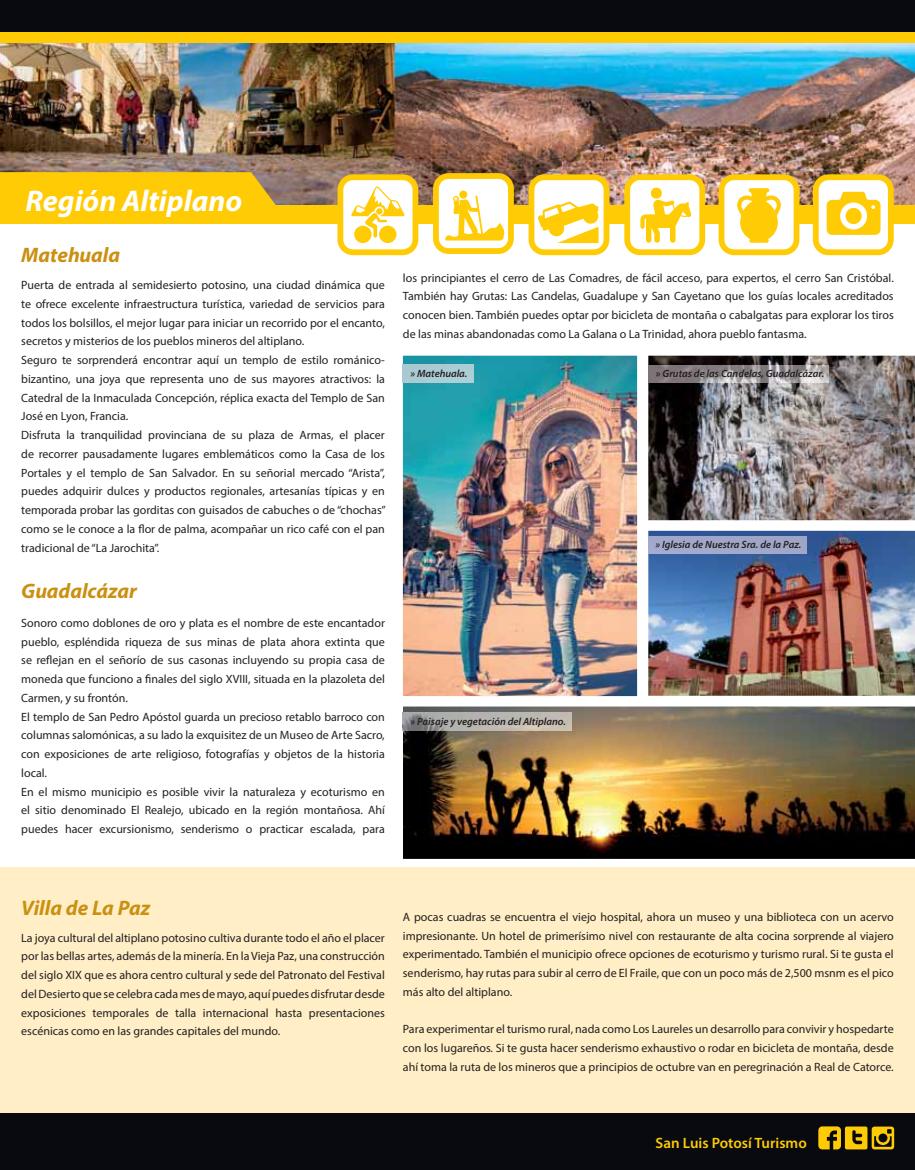
<style>
.page{position:relative;width:915px;height:1170px;background:#fff}
.page>*{position:absolute;margin:0;border:0;box-sizing:border-box;transform-origin:0 0}
.t1{font:italic 700 30px "Myriad Pro";color:#fff}
.t2{font:italic 700 21px "Myriad Pro";color:#cb9011}
.t3{font:600 15px "Myriad Pro";color:#ffcb04}
.t4{font:12px/18.8px "Myriad Pro";color:#231f20;text-align:justify}
.t5{font:italic 600 10.5px "Myriad Pro";color:#231f20}
</style>
<div class="page">
<img style="left:648px;top:530px;width:266px;height:165px">
<img style="left:0;top:42px;width:914px;height:163px">
<div style="left:0;top:867px;width:914px;height:245px;background:#ffeec6"></div>
<div style="left:0;top:1112px;width:914px;height:57px;background:#080a0f"></div>
<svg style="left:818px;top:1126px;width:75px;height:23px"></svg>
<div style="left:0;top:0;width:914px;height:33px;background:#080a0f"></div>
<div style="left:0;top:32px;width:914px;height:10px;background:#ffcb04"></div>
<div style="left:0;top:205px;width:914px;height:19px;background:#ffcb04"></div>
<svg style="left:0;top:172px;width:289px;height:33px;background:#f4c30e"></svg>
<img style="left:648px;top:355px;width:266px;height:165px">
<img style="left:403px;top:355px;width:234px;height:341px">
<img style="left:403px;top:365px;width:70px;height:17px">
<img style="left:648px;top:365px;width:180px;height:17px">
<div style="left:648px;top:536px;width:158px;height:17px;background:#a1a7ca"></div>
<div style="left:815px;top:177px;width:75px;height:75px;background:#fff;border-radius:13px"></div>
<div style="left:812px;top:174px;width:81px;height:81px;border:6px solid #ffcb04;border-radius:13px"></div>
<svg style="left:826px;top:192px;width:54px;height:43px"></svg>
<div style="left:721px;top:177px;width:75px;height:75px;background:#fff;border-radius:13px"></div>
<div style="left:718px;top:174px;width:81px;height:81px;border:6px solid #ffcb04;border-radius:13px"></div>
<svg style="left:737px;top:188px;width:44px;height:55px"></svg>
<div style="left:627px;top:177px;width:75px;height:75px;background:#fff;border-radius:13px"></div>
<div style="left:624px;top:174px;width:81px;height:81px;border:6px solid #ffcb04;border-radius:13px"></div>
<svg style="left:640px;top:187px;width:51px;height:56px"></svg>
<div style="left:531px;top:177px;width:75px;height:75px;background:#fff;border-radius:13px"></div>
<div style="left:528px;top:174px;width:81px;height:81px;border:6px solid #ffcb04;border-radius:13px"></div>
<svg style="left:538px;top:201px;width:61px;height:42px"></svg>
<div style="left:436px;top:176px;width:75px;height:75px;background:#fff;border-radius:13px"></div>
<div style="left:433px;top:173px;width:80px;height:81px;border:6px solid #ffcb04;border-radius:13px"></div>
<svg style="left:458px;top:190px;width:9px;height:9px"></svg>
<svg style="left:445px;top:195px;width:59px;height:45px"></svg>
<div style="left:340px;top:177px;width:75px;height:75px;background:#fff;border-radius:13px"></div>
<div style="left:337px;top:174px;width:81px;height:81px;border:6px solid #ffcb04;border-radius:13px"></div>
<svg style="left:351px;top:186px;width:53px;height:51px"></svg>
<div style="left:379px;top:226px;width:17px;height:17px;background:#ffcb04;border-radius:50%"></div>
<div style="left:354px;top:226px;width:17px;height:17px;background:#ffcb04;border-radius:50%"></div>
<img style="left:403px;top:706px;width:511px;height:152px">
<img style="left:403px;top:712px;width:168px;height:18px">
<h1 class="t1" style="left:26px;top:189px;width:218px">Región Altiplano</h1>
<h2 class="t2" style="left:21px;top:247px;width:100px">Matehuala</h2>
<p class="t4" style="left:21px;top:277px;width:366px;text-align:left">Puerta de entrada al semidesierto potosino, una ciudad dinámica que te ofrece excelente infraestructura turística, variedad de servicios para todos los bolsillos, el mejor lugar para iniciar un recorrido por el encanto, secretos y misterios de los pueblos mineros del altiplano.<br>Seguro te sorprenderá encontrar aquí un templo de estilo románico&shy;bizantino, una joya que representa uno de sus mayores atractivos: la Catedral de la Inmaculada Concepción, réplica exacta del Templo de San José en Lyon, Francia.<br>Disfruta la tranquilidad provinciana de su plaza de Armas, el placer de recorrer pausadamente lugares emblemáticos como la Casa de los Portales y el templo de San Salvador. En su señorial mercado “Arista”, puedes adquirir dulces y productos regionales, artesanías típicas y en temporada probar las gorditas con guisados de cabuches o de “chochas” como se le conoce a la flor de palma, acompañar un rico café con el pan tradicional de “La Jarochita”.</p>
<h2 class="t2" style="left:21px;top:583px;width:117px">Guadalcázar</h2>
<p class="t4" style="left:21px;top:614px;width:365px;text-align:left">Sonoro como doblones de oro y plata es el nombre de este encantador pueblo, espléndida riqueza de sus minas de plata ahora extinta que se reflejan en el señorío de sus casonas incluyendo su propia casa de moneda que funciono a finales del siglo XVIII, situada en la plazoleta del Carmen, y su frontón.<br>El templo de San Pedro Apóstol guarda un precioso retablo barroco con columnas salomónicas, a su lado la exquisitez de un Museo de Arte Sacro, con exposiciones de arte religioso, fotografías y objetos de la historia local.<br>En el mismo municipio es posible vivir la naturaleza y ecoturismo en el sitio denominado El Realejo, ubicado en la región montañosa. Ahí puedes hacer excursionismo, senderismo o practicar escalada, para</p>
<p class="t4" style="left:403px;top:269px;width:492px">los principiantes el cerro de Las Comadres, de fácil acceso, para expertos, el cerro San Cristóbal.<br>También hay Grutas: Las Candelas, Guadalupe y San Cayetano que los guías locales acreditados conocen bien. También puedes optar por bicicleta de montaña o cabalgatas para explorar los tiros de las minas abandonadas como La Galana o La Trinidad, ahora pueblo fantasma.</p>
<p class="t5" style="left:410px;top:369px;width:58px">» Matehuala.</p>
<p class="t5" style="left:655px;top:369px;width:170px">» Grutas de las Candelas, Guadalcázar.</p>
<p class="t5" style="left:410px;top:717px;width:157px">» Paisaje y vegetación del Altiplano.</p>
<p class="t5" style="left:655px;top:540px;width:147px">» Iglesia de Nuestra Sra. de la Paz.</p>
<h2 class="t2" style="left:21px;top:900px;width:130px">Villa de La Paz</h2>
<p class="t4" style="left:21px;top:929px;width:365px">La joya cultural del altiplano potosino cultiva durante todo el año el placer por las bellas artes, además de la minería. En la Vieja Paz, una construcción del siglo XIX que es ahora centro cultural y sede del Patronato del Festival del Desierto que se celebra cada mes de mayo, aquí puedes disfrutar desde exposiciones temporales de talla internacional hasta presentaciones escénicas como en las grandes capitales del mundo.</p>
<p class="t4" style="left:403px;top:908px;width:492px">A pocas cuadras se encuentra el viejo hospital, ahora un museo y una biblioteca con un acervo impresionante. Un hotel de primerísimo nivel con restaurante de alta cocina sorprende al viajero experimentado. También el municipio ofrece opciones de ecoturismo y turismo rural. Si te gusta el senderismo, hay rutas para subir al cerro de El Fraile, que con un poco más de 2,500 msnm es el pico más alto del altiplano.</p>
<p class="t4" style="left:403px;top:1021px;width:492px">Para experimentar el turismo rural, nada como Los Laureles un desarrollo para convivir y hospedarte con los lugareños. Si te gusta hacer senderismo exhaustivo o rodar en bicicleta de montaña, desde ahí toma la ruta de los mineros que a principios de octubre van en peregrinación a Real de Catorce.</p>
<p class="t3" style="left:655px;top:1137px;width:153px">San Luis Potosí Turismo</p>
</div>
